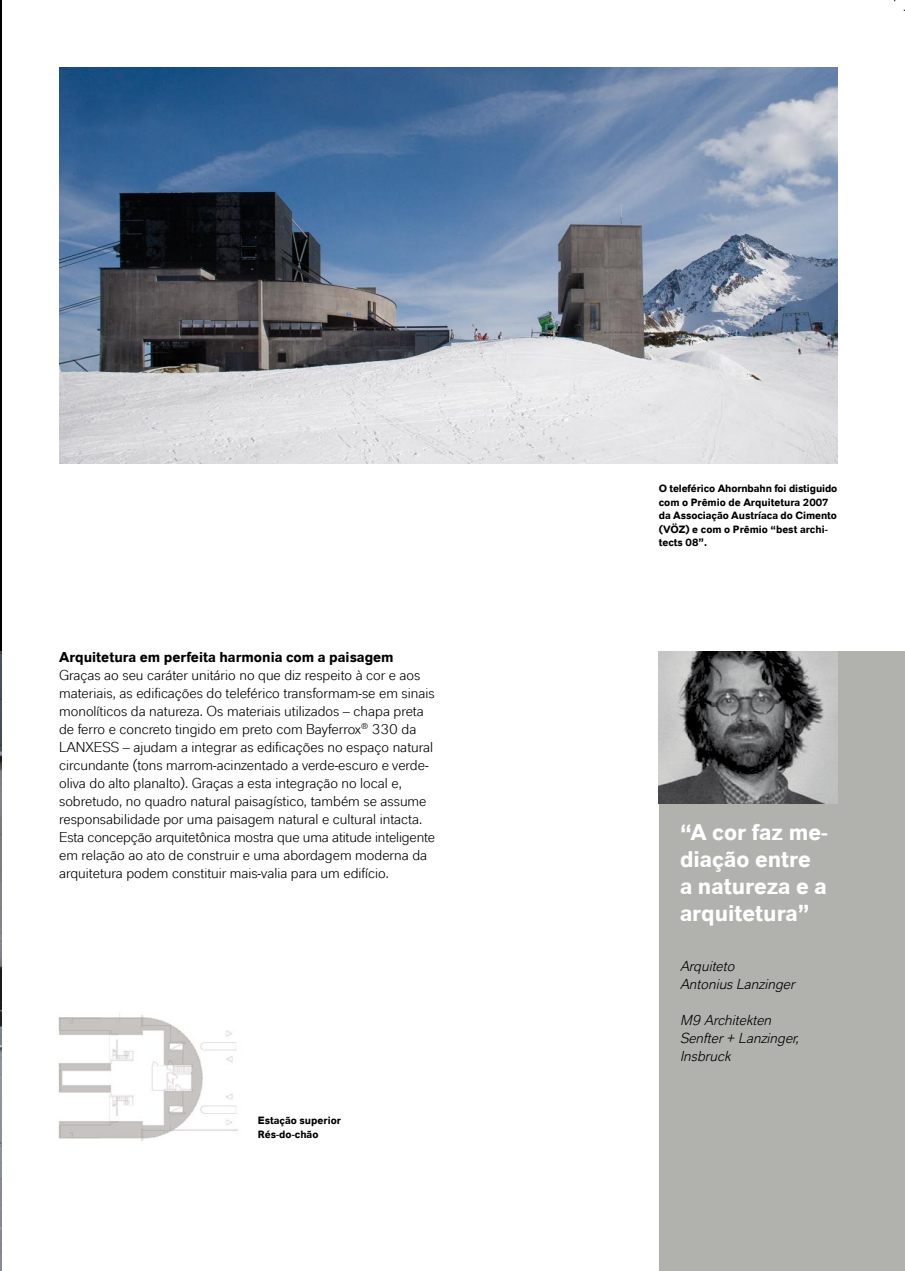
<style>
.page{position:relative;width:905px;height:1271px;background:#fff}
.page>*{position:absolute;margin:0;border:0;box-sizing:border-box;transform-origin:0 0}
.t1{font:700 22.5px/27px "Lanxess";color:#fff}
.t2{font:14.25px/18px "Lanxess";color:#000}
.t3{font:italic 14.25px/18px "Lanxess";color:#000}
.t4{font:700 14.25px "Lanxess";color:#000}
.t5{font:700 10.5px/13.5px "Lanxess";letter-spacing:-.005em;color:#000}
</style>
<div class="page">
<div style="left:659px;top:651px;width:246px;height:620px;background:#b1b2ae"></div>
<hr style="left:0;top:0;width:2px;height:651px;background:#000">
<img style="left:659px;top:651px;width:178px;height:152px">
<img style="left:0;top:651px;width:2px;height:620px">
<img style="left:59px;top:68px;width:778px;height:396px">
<img style="left:58px;top:1013px;width:180px;height:128px">
<p class="t4" style="left:59px;top:648px;width:336px">Arquitetura em perfeita harmonia com a paisagem</p>
<p class="t2" style="left:59px;top:666px;width:377px">Graças ao seu caráter unitário no que diz respeito à cor e aos materiais, as edificações do teleférico transformam-se em sinais monolíticos da natureza. Os materiais utilizados – chapa preta de ferro e concreto tingido em preto com Bayferrox<sup>®</sup> 330 da LANXESS – ajudam a integrar as edificações no espaço natural circundante (tons marrom-acinzentado a verde-escuro e verde&shy;oliva do alto planalto). Graças a esta integração no local e, sobretudo, no quadro natural paisagístico, também se assume responsabilidade por uma paisagem natural e cultural intacta.<br>Esta concepção arquitetônica mostra que uma atitude inteligente em relação ao ato de construir e uma abordagem moderna da arquitetura podem constituir mais-valia para um edifício.</p>
<p class="t5" style="left:258px;top:1113px;width:85px">Estação superior<br>Rés-do-chão</p>
<p class="t5" style="left:659px;top:482px;width:180px">O teleférico Ahornbahn foi distiguido com o Prêmio de Arquitetura 2007 da Associação Austríaca do Cimento (VÖZ) e com o Prêmio “best archi&shy;tects 08”.</p>
<h1 class="t1" style="left:680px;top:818px;width:149px">“A cor faz me&shy;diação entre a natureza e a arquitetura”</h1>
<p class="t3" style="left:680px;top:956px;width:116px">Arquiteto<br>Antonius Lanzinger</p>
<p class="t3" style="left:680px;top:1010px;width:120px">M9 Architekten<br>Senfter + Lanzinger,<br>Insbruck</p>
</div>
